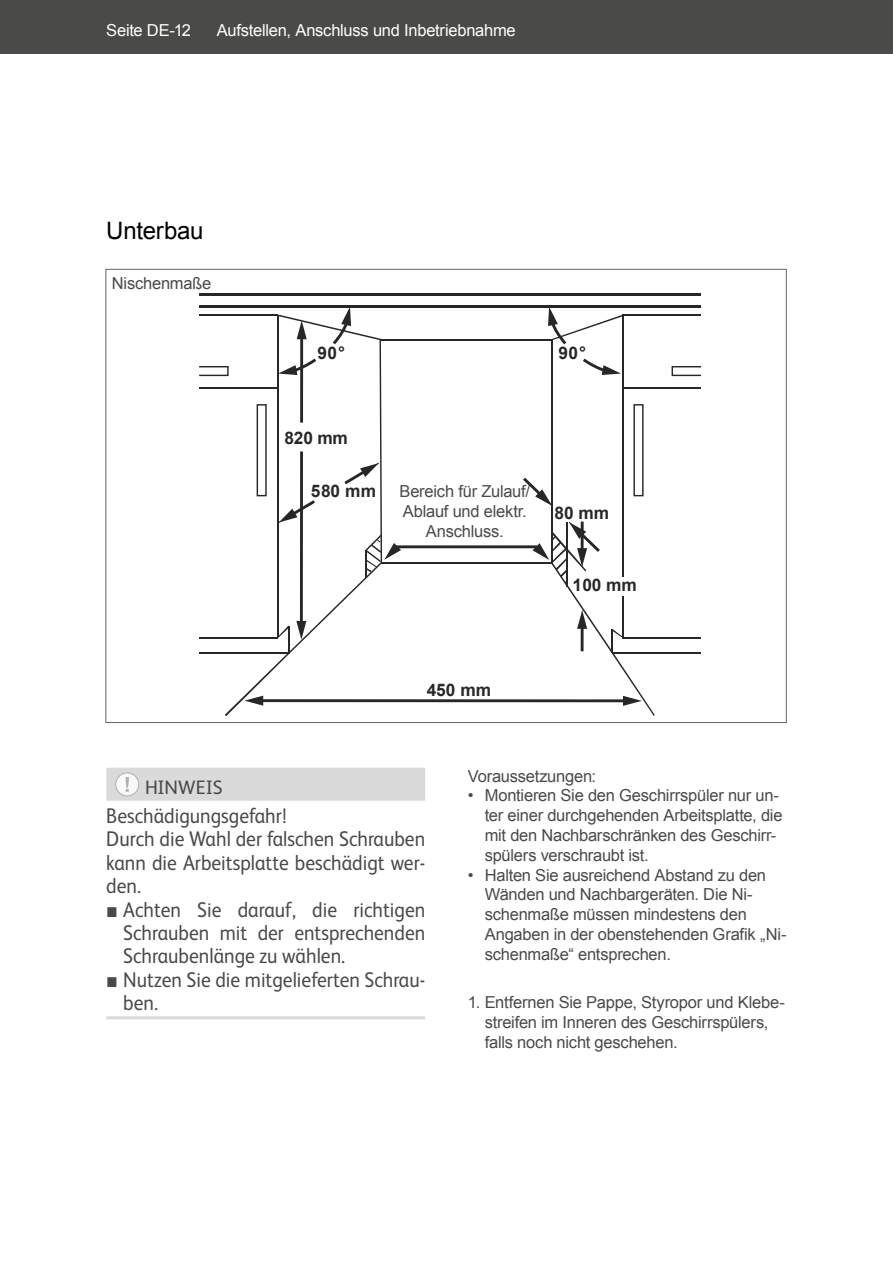
<style>
.page{position:relative;width:893px;height:1263px;background:#fff}
.page>*{position:absolute;margin:0;border:0;box-sizing:border-box;transform-origin:0 0}
.t1{font:24px "Arial";letter-spacing:-.01em;color:#000}
.t2{font:21.3px/23.4px "FS Albert";color:#4a4a49;scale:.92 1}
.t3{font:19.5px "FS Albert";letter-spacing:-.005em;color:#4a4a49}
.t4{font:700 17.25px "Arial";color:#000}
.t5{font:16.5px/19.8px "Arial";letter-spacing:-.015em;color:#4a4a49}
.t6{font:16.5px "Arial";letter-spacing:-.015em;color:#fff}
.s1{font-family:"Arial"}
</style>
<div class="page">
<div style="left:0;top:0;width:893px;height:54px;background:#4a4a49"></div>
<div style="left:106px;top:768px;width:319px;height:33px;background:#dadada"></div>
<hr style="left:106px;top:1016px;width:319px;height:3px;background:#dadada">
<div style="left:116px;top:773px;width:23px;height:23px;background:#fff;border-radius:50%"></div>
<div style="left:116px;top:773px;width:23px;height:23px;border:1px solid #a8a8a7;border-radius:50%"></div>
<svg style="left:126px;top:777px;width:3px;height:15px"></svg>
<hr style="left:199px;top:637px;width:79px;height:2px;background:#000">
<hr style="left:199px;top:652px;width:90px;height:2px;background:#000">
<hr style="left:612px;top:652px;width:89px;height:2px;background:#000">
<hr style="left:623px;top:637px;width:78px;height:2px;background:#000">
<hr style="left:199px;top:294px;width:502px;height:2px;background:#000">
<hr style="left:199px;top:306px;width:502px;height:2px;background:#000">
<hr style="left:199px;top:315px;width:79px;height:1px;background:#000">
<hr style="left:623px;top:315px;width:78px;height:1px;background:#000">
<hr style="left:623px;top:387px;width:78px;height:1px;background:#000">
<svg style="left:225px;top:307px;width:430px;height:409px"></svg>
<div style="left:633px;top:404px;width:11px;height:92px;border:1px solid #000"></div>
<div style="left:672px;top:366px;width:29px;height:10px;border:1px solid #000"></div>
<hr style="left:199px;top:387px;width:78px;height:1px;background:#000">
<div style="left:257px;top:404px;width:10px;height:92px;border:1px solid #000"></div>
<div style="left:199px;top:366px;width:30px;height:10px;border:1px solid #000"></div>
<p class="t6" style="left:106px;top:20px;width:86px">Seite DE-12</p>
<p class="t6" style="left:217px;top:20px;width:300px">Aufstellen, Anschluss und Inbetriebnahme</p>
<h1 class="t1" style="left:106px;top:214px;width:99px">Unterbau</h1>
<p class="t5" style="left:112px;top:274px;width:101px">Nischenmaße</p>
<p class="t4" style="left:318px;top:341px;width:29px">90°</p>
<p class="t4" style="left:559px;top:341px;width:29px">90°</p>
<p class="t4" style="left:284px;top:426px;width:65px">820 mm</p>
<p class="t4" style="left:311px;top:479px;width:67px">580 mm</p>
<p class="t5" style="left:400px;top:481px;width:132px;text-align:center">Bereich für Zulauf/<br>Ablauf und elektr.<br>Anschluss.</p>
<p class="t4" style="left:555px;top:501px;width:56px">80 mm</p>
<p class="t4" style="left:572px;top:573px;width:66px">100 mm</p>
<p class="t4" style="left:427px;top:679px;width:66px">450 mm</p>
<p class="t3" style="left:145px;top:774px;width:79px">HINWEIS</p>
<p class="t2" style="left:106px;top:803px;width:348px">Beschädigungsgefahr!<br>Durch die Wahl der falschen Schrauben kann die Arbeitsplatte beschädigt wer&shy;den.</p>
<p class="t2" style="left:123px;top:896px;width:330px;text-align:justify;text-indent:-17px"><span class="s1">■</span> Achten Sie darauf, die richtigen Schrauben mit der entsprechenden Schraubenlänge zu wählen.</p>
<p class="t2" style="left:123px;top:967px;width:330px;text-indent:-17px"><span class="s1">■</span> Nutzen Sie die mitgelieferten Schrau&shy;ben.</p>
<p class="t5" style="left:468px;top:766px;width:130px">Voraussetzungen:</p>
<p class="t5" style="left:485px;top:786px;width:299px;text-indent:-17px">• Montieren Sie den Geschirrspüler nur un&shy;ter einer durchgehenden Arbeitsplatte, die mit den Nachbarschränken des Geschirr&shy;spülers verschraubt ist.</p>
<p class="t5" style="left:485px;top:865px;width:303px;text-indent:-17px">• Halten Sie ausreichend Abstand zu den Wänden und Nachbargeräten. Die Ni&shy;schenmaße müssen mindestens den Angaben in der obenstehenden Grafik „Ni&shy;schenmaße“ entsprechen.</p>
<p class="t5" style="left:485px;top:992px;width:302px;text-indent:-17px">1. Entfernen Sie Pappe, Styropor und Klebe&shy;streifen im Inneren des Geschirrspülers, falls noch nicht geschehen.</p>
</div>
